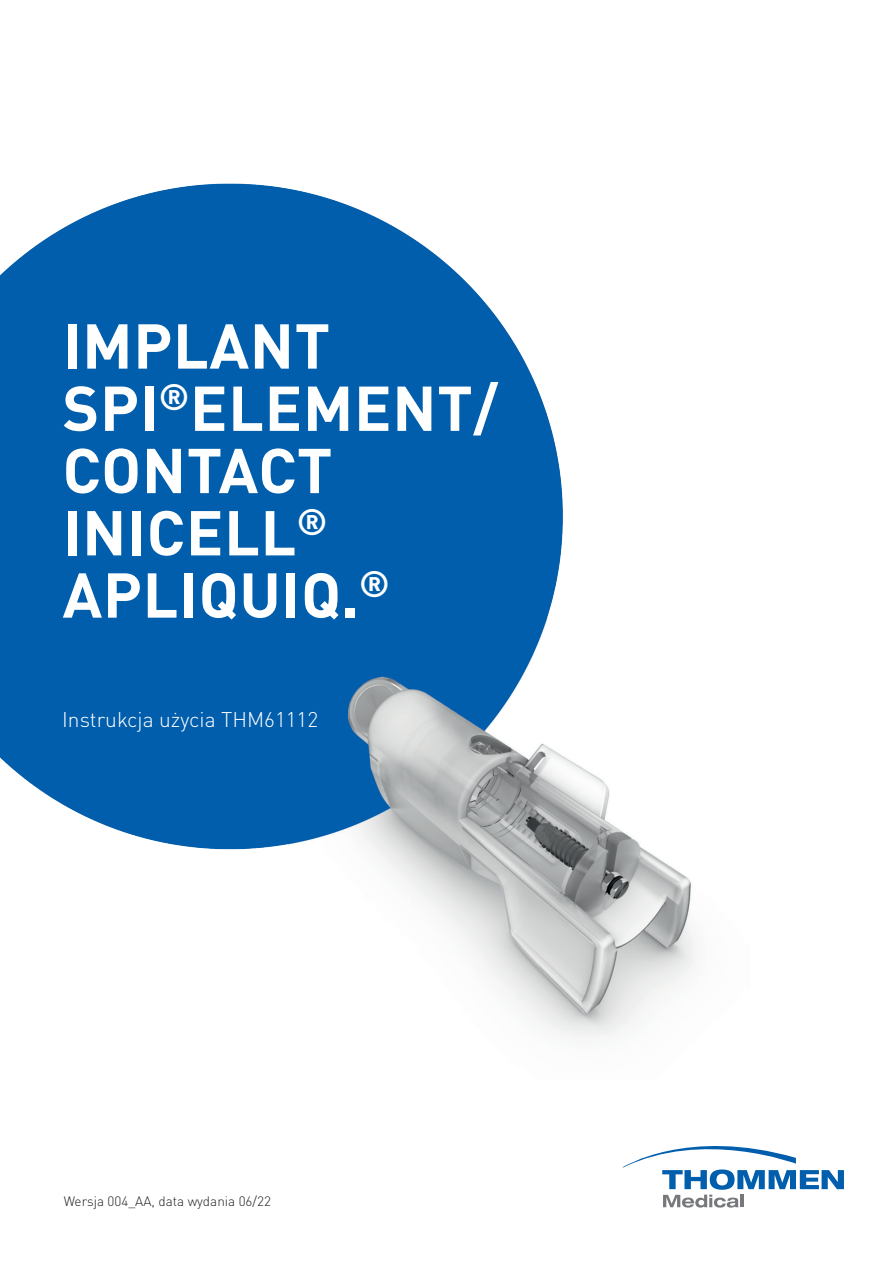
<style>
.page{position:relative;width:893px;height:1263px;background:#fff}
.page>*{position:absolute;margin:0;border:0;box-sizing:border-box;transform-origin:0 0}
.t1{font:700 62.25px/62.2px "DIN Pro";letter-spacing:.01em;color:#fff}
.t2{font:300 21px "DIN Pro";color:#fff}
.t3{font:300 13.5px "DIN Pro";color:#231f20}
</style>
<div class="page">
<svg style="left:623px;top:1146px;width:221px;height:61px"></svg>
<img style="left:0;top:183px;width:696px;height:856px">
<p class="t1" style="left:63px;top:308px;width:437px">IMPLANT<br>SPI<sup>®</sup>ELEMENT/<br>CONTACT<br>INICELL<sup>®<br></sup>APLIQUIQ.<sup>®</sup></p>
<p class="t2" style="left:62px;top:704px;width:257px">Instrukcja użycia THM61112</p>
<p class="t3" style="left:64px;top:1190px;width:209px">Wersja 004_AA, data wydania 06/22</p>
</div>
